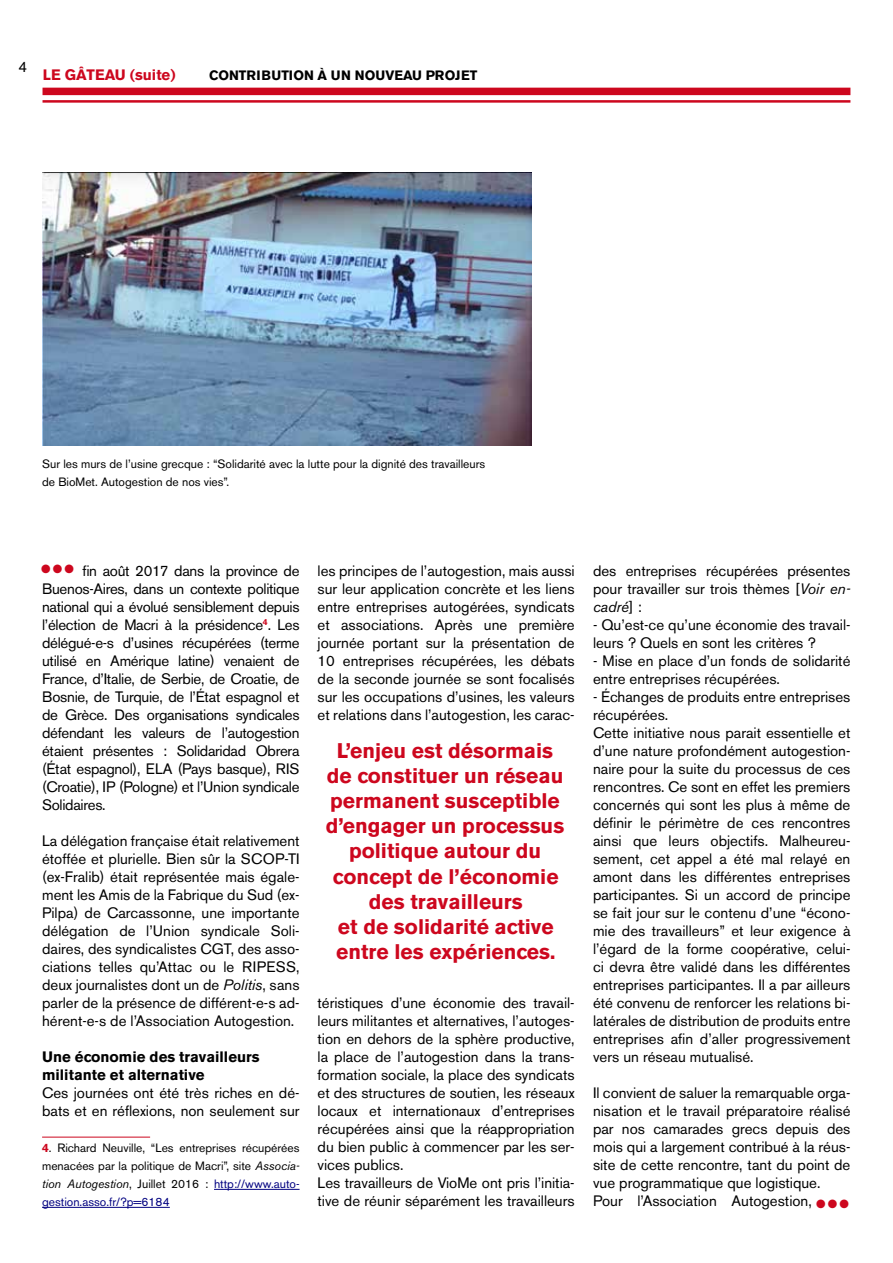
<style>
.page{position:relative;width:893px;height:1263px;background:#fff}
.page>*{position:absolute;margin:0;border:0;box-sizing:border-box;transform-origin:0 0}
.t1{font:700 21px/25.2px "Akzidenz Grotesk BE";color:#cd071e;text-align:center}
.t2{font:15px/18px "Akzidenz Grotesk BE";color:#000}
.t3{font:700 15px/18px "Akzidenz Grotesk BE";color:#000}
.t4{font:700 15px "Akzidenz Grotesk BE";color:#cd071e}
.t5{font:700 13.5px "Akzidenz Grotesk BE";color:#000}
.t6{font:12px/18px "Akzidenz Grotesk BE";color:#000;text-align:justify}
.t7{font:12px "Zapf Dingbats ITC";color:#cd071e}
.s1{font-style:italic}
.s2{font-weight:700;color:#cd071e}
.s3{color:#000080}
</style>
<div class="page">
<div style="left:43px;top:88px;width:807px;height:7px;background:#cd071e"></div>
<hr style="left:43px;top:100px;width:807px;height:3px;background:#cd071e">
<hr style="left:42px;top:1137px;width:108px;height:1px;background:#cd071e">
<hr style="left:214px;top:1189px;width:86px;height:1px;background:#000080">
<hr style="left:42px;top:1207px;width:128px;height:1px;background:#000080">
<img style="left:42px;top:172px;width:489px;height:274px">
<p class="t2" style="left:18px;top:58px;width:10px">4</p>
<p class="t4" style="left:43px;top:66px;width:134px">LE GÂTEAU (suite)</p>
<p class="t5" style="left:209px;top:68px;width:270px">CONTRIBUTION À UN NOUVEAU PROJET</p>
<p class="t6" style="left:42px;top:455px;width:445px">Sur les murs de l’usine grecque : “Solidarité avec la lutte pour la dignité des travailleurs de BioMet. Autogestion de nos vies”.</p>
<p class="t7" style="left:41px;top:563px;width:34px">● ● ●</p>
<p class="t2" style="left:42px;top:562px;width:259px;text-align:justify;text-indent:40px">fin août 2017 dans la province de Buenos-Aires, dans un contexte politique national qui a évolué sensiblement depuis l’élection de Macri à la présidence<sup>4</sup>. Les délégué-e-s d’usines récupérées (terme utilisé en Amérique latine) venaient de France, d’Italie, de Serbie, de Croatie, de Bosnie, de Turquie, de l’État espagnol et de Grèce. Des organisations syndicales défendant les valeurs de l’autogestion étaient présentes : Solidaridad Obrera (État espagnol), ELA (Pays basque), RIS (Croatie), IP (Pologne) et l’Union syndicale Solidaires.</p>
<p class="t2" style="left:42px;top:832px;width:259px;text-align:justify">La délégation française était relativement étoffée et plurielle. Bien sûr la SCOP-TI (ex-Fralib) était représentée mais égale&shy;ment les Amis de la Fabrique du Sud (ex-Pilpa) de Carcassonne, une importante délégation de l’Union syndicale Soli&shy;daires, des syndicalistes CGT, des asso&shy;ciations telles qu’Attac ou le RIPESS, deux journalistes dont un de <span class="s1">Politis</span>, sans parler de la présence de différent-e-s ad&shy;hérent-e-s de l’Association Autogestion.</p>
<p class="t3" style="left:42px;top:1048px;width:219px">Une économie des travailleurs militante et alternative</p>
<p class="t2" style="left:42px;top:1084px;width:259px">Ces journées ont été très riches en dé&shy;bats et en réflexions, non seulement sur</p>
<p class="t6" style="left:42px;top:1139px;width:259px"><span class="s2">4</span>. Richard Neuville, “Les entreprises récupérées menacées par la politique de Macri”, site <span class="s1">Associa&shy;tion Autogestion</span>, Juillet 2016 : <span class="s3">http://www.auto&shy;gestion.asso.fr/?p=6184</span></p>
<p class="t2" style="left:318px;top:562px;width:259px;text-align:justify">les principes de l’autogestion, mais aussi sur leur application concrète et les liens entre entreprises autogérées, syndicats et associations. Après une première journée portant sur la présentation de 10 entreprises récupérées, les débats de la seconde journée se sont focalisés sur les occupations d’usines, les valeurs et relations dans l’autogestion, les carac-</p>
<h1 class="t1" style="left:326px;top:738px;width:240px">L’enjeu est désormais de constituer un réseau permanent susceptible d’engager un processus politique autour du concept de l’économie des travailleurs<br>et de solidarité active entre les expériences.</h1>
<p class="t2" style="left:318px;top:994px;width:259px">téristiques d’une économie des travail&shy;leurs militantes et alternatives, l’autoges&shy;tion en dehors de la sphère productive, la place de l’autogestion dans la trans&shy;formation sociale, la place des syndicats et des structures de soutien, les réseaux locaux et internationaux d’entreprises récupérées ainsi que la réappropriation du bien public à commencer par les ser&shy;vices publics.<br>Les travailleurs de VioMe ont pris l’initia&shy;tive de réunir séparément les travailleurs</p>
<p class="t2" style="left:593px;top:562px;width:259px;text-align:justify">des entreprises récupérées présentes pour travailler sur trois thèmes [<span class="s1">Voir en&shy;cadré</span>] :</p>
<p class="t2" style="left:593px;top:616px;width:259px">- Qu’est-ce qu’une économie des travail&shy;leurs ? Quels en sont les critères ?</p>
<p class="t2" style="left:593px;top:652px;width:259px">- Mise en place d’un fonds de solidarité entre entreprises récupérées.</p>
<p class="t2" style="left:593px;top:688px;width:259px">- Échanges de produits entre entreprises récupérées.<br>Cette initiative nous parait essentielle et d’une nature profondément autogestion&shy;naire pour la suite du processus de ces rencontres. Ce sont en effet les premiers concernés qui sont les plus à même de définir le périmètre de ces rencontres ainsi que leurs objectifs. Malheureu&shy;sement, cet appel a été mal relayé en amont dans les différentes entreprises participantes. Si un accord de principe se fait jour sur le contenu d’une “écono&shy;mie des travailleurs” et leur exigence à l’égard de la forme coopérative, celui&shy;ci devra être validé dans les différentes entreprises participantes. Il a par ailleurs été convenu de renforcer les relations bi&shy;latérales de distribution de produits entre entreprises afin d’aller progressivement vers un réseau mutualisé.</p>
<p class="t2" style="left:593px;top:1084px;width:259px">Il convient de saluer la remarquable orga&shy;nisation et le travail préparatoire réalisé par nos camarades grecs depuis des mois qui a largement contribué à la réus&shy;site de cette rencontre, tant du point de vue programmatique que logistique.<br>Pour l’Association Autogestion,</p>
<p class="t7" style="left:816px;top:1198px;width:34px">● ● ●</p>
</div>
